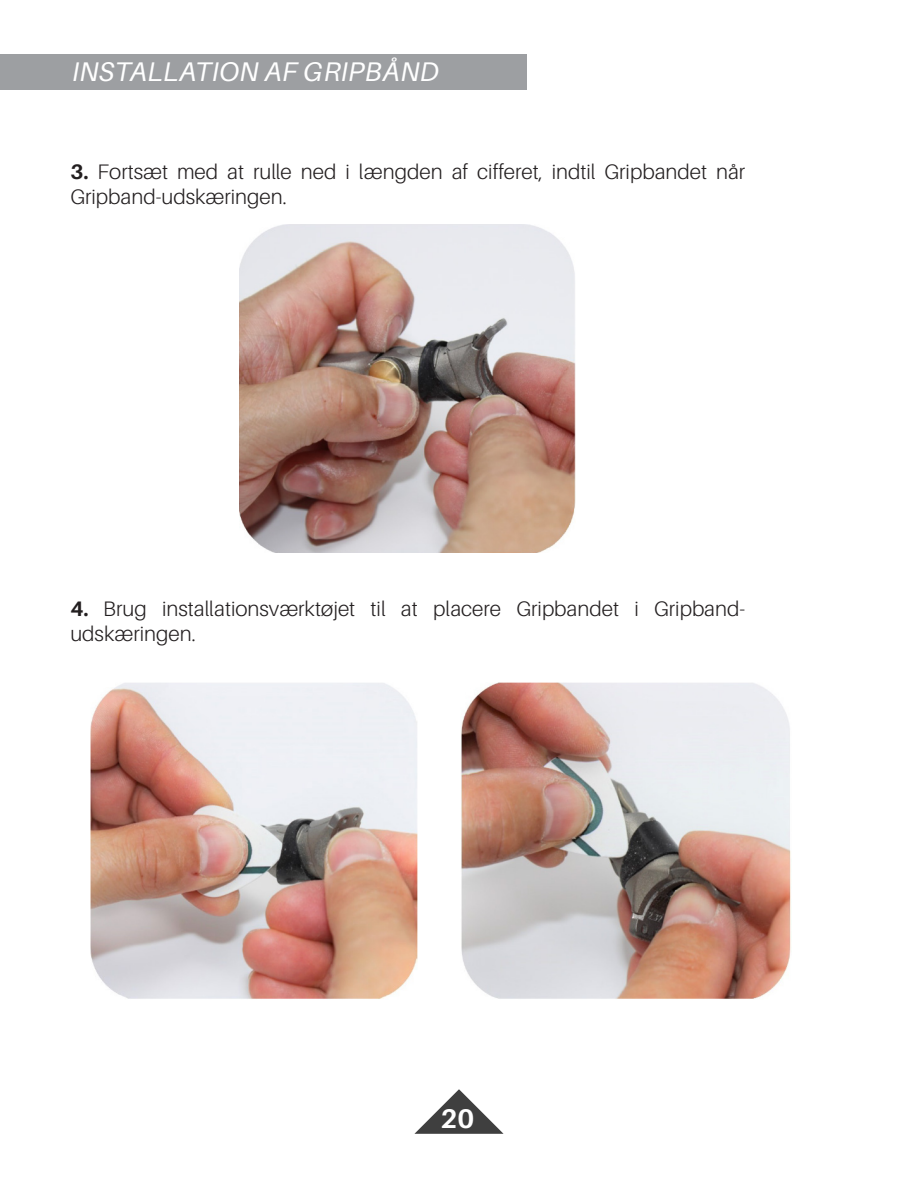
<style>
.page{position:relative;width:918px;height:1188px;background:#fff}
.page>*{position:absolute;margin:0;border:0;box-sizing:border-box;transform-origin:0 0}
.t1{font:italic 27px "Aileron";letter-spacing:.01em;color:#fff}
.Paragraph_Style_1{font:700 27px "Aileron";color:#fff}
.Paragraph_Style_1-2{font:300 21px/25.2px "Aileron";color:#231f20}
.s1{font-weight:700}
</style>
<div class="page">
<div style="left:1px;top:54px;width:526px;height:36px;background:#9d9fa2"></div>
<svg style="left:414px;top:1089px;width:90px;height:45px"></svg>
<img style="left:240px;top:225px;width:336px;height:327px">
<img style="left:90px;top:683px;width:327px;height:316px">
<img style="left:461px;top:682px;width:330px;height:317px">
<p class="t1" style="left:72px;top:57px;width:369px">INSTALLATION AF GRIPBÅND</p>
<p class="Paragraph_Style_1-2" style="left:70px;top:159px;width:676px"><span class="s1">3.</span> Fortsæt med at rulle ned i længden af cifferet, indtil Gripbandet når<br>Gripband-udskæringen.</p>
<p class="Paragraph_Style_1-2" style="left:70px;top:597px;width:676px"><span class="s1">4.</span> Brug installationsværktøjet til at placere Gripbandet i Gripband&shy;udskæringen.</p>
<p class="Paragraph_Style_1" style="left:441px;top:1103px;width:35px">20</p>
</div>
